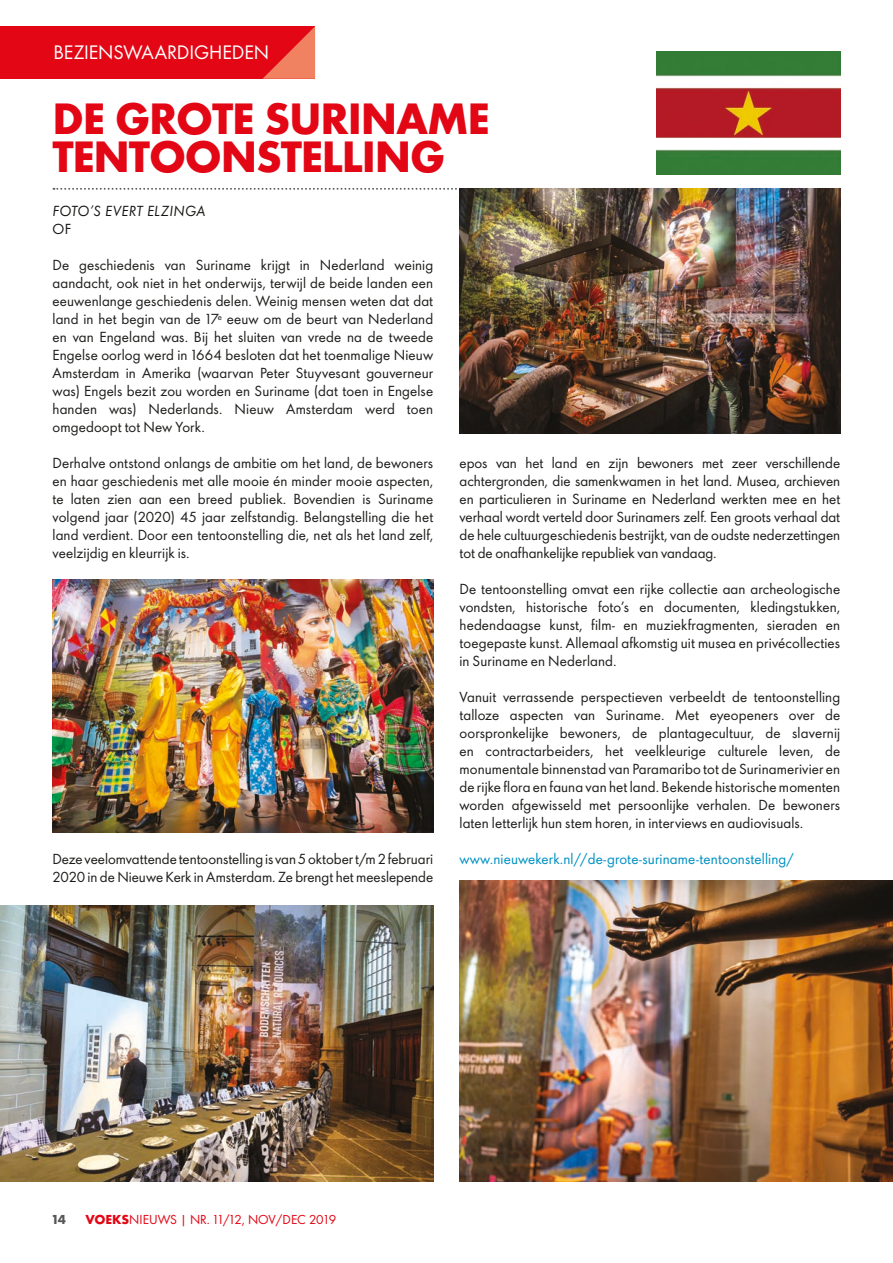
<style>
.page{position:relative;width:893px;height:1263px;background:#fff}
.page>*{position:absolute;margin:0;border:0;box-sizing:border-box;transform-origin:0 0}
.t1{font:700 40.5px/37.2px "Shell";letter-spacing:-.03em;color:#e30614}
.t2{font:18px "Shell";letter-spacing:-.005em;color:#fff}
.t3{font:13.5px/18px "Shell";letter-spacing:.005em;color:#1d1d1b;text-align:justify}
.t4{font:13.5px "Shell";letter-spacing:.01em;color:#0090c3}
.t5{font:italic 13.5px "Shell";letter-spacing:.01em;color:#161513}
.t6{font:13.5px "Shell";color:#161513}
.t7{font:12px "Shell";color:#e30614}
.t8{font:700 12px "Shell";color:#575756}
.s1{font-weight:700}
</style>
<div class="page">
<div style="left:0;top:26px;width:79px;height:53px;background:#e30614"></div>
<div style="left:54px;top:26px;width:261px;height:53px;background:#e30614"></div>
<svg style="left:263px;top:26px;width:52px;height:53px"></svg>
<svg style="left:53px;top:188px;width:787px;height:2px"></svg>
<img style="left:459px;top:189px;width:381px;height:244px">
<img style="left:53px;top:579px;width:380px;height:253px">
<img style="left:0;top:906px;width:433px;height:276px">
<img style="left:656px;top:52px;width:184px;height:122px">
<img style="left:460px;top:881px;width:433px;height:301px">
<h2 class="t2" style="left:54px;top:39px;width:217px">BEZIENSWAARDIGHEDEN</h2>
<h1 class="t1" style="left:53px;top:97px;width:438px">DE GROTE SURINAME<br>TENTOONSTELLING</h1>
<p class="t5" style="left:53px;top:200px;width:155px">FOTO’S EVERT ELZINGA</p>
<p class="t6" style="left:53px;top:218px;width:20px">OF</p>
<p class="t3" style="left:53px;top:255px;width:382px">De geschiedenis van Suriname krijgt in Nederland weinig aandacht, ook niet in het onderwijs, terwijl de beide landen een eeuwenlange geschiedenis delen. Weinig mensen weten dat dat land in het begin van de 17<sup>e</sup> eeuw om de beurt van Nederland en van Engeland was. Bij het sluiten van vrede na de tweede Engelse oorlog werd in 1664 besloten dat het toenmalige Nieuw Amsterdam in Amerika (waarvan Peter Stuyvesant gouverneur was) Engels bezit zou worden en Suriname (dat toen in Engelse handen was) Nederlands. Nieuw Amsterdam werd toen omgedoopt tot New York.</p>
<p class="t3" style="left:53px;top:453px;width:382px">Derhalve ontstond onlangs de ambitie om het land, de bewoners en haar geschiedenis met alle mooie én minder mooie aspecten, te laten zien aan een breed publiek. Bovendien is Suriname volgend jaar (2020) 45 jaar zelfstandig. Belangstelling die het land verdient. Door een tentoonstelling die, net als het land zelf, veelzijdig en kleurrijk is.</p>
<p class="t3" style="left:53px;top:849px;width:382px">Deze veelomvattende tentoonstelling is van 5 oktober t/m 2 februari<br>2020 in de Nieuwe Kerk in Amsterdam. Ze brengt het meeslepende</p>
<p class="t3" style="left:459px;top:453px;width:382px">epos van het land en zijn bewoners met zeer verschillende achtergronden, die samenkwamen in het land. Musea, archieven en particulieren in Suriname en Nederland werkten mee en het verhaal wordt verteld door Surinamers zelf. Een groots verhaal dat de hele cultuurgeschiedenis bestrijkt, van de oudste nederzettingen tot de onafhankelijke republiek van vandaag.</p>
<p class="t3" style="left:459px;top:579px;width:382px">De tentoonstelling omvat een rijke collectie aan archeologische vondsten, historische foto’s en documenten, kledingstukken, hedendaagse kunst, film- en muziekfragmenten, sieraden en toegepaste kunst. Allemaal afkomstig uit musea en privécollecties in Suriname en Nederland.</p>
<p class="t3" style="left:459px;top:687px;width:382px">Vanuit verrassende perspectieven verbeeldt de tentoonstelling talloze aspecten van Suriname. Met eyeopeners over de oorspronkelijke bewoners, de plantagecultuur, de slavernij en contractarbeiders, het veelkleurige culturele leven, de monumentale binnenstad van Paramaribo tot de Surinamerivier en de rijke flora en fauna van het land. Bekende historische momenten worden afgewisseld met persoonlijke verhalen. De bewoners laten letterlijk hun stem horen, in interviews en audiovisuals.</p>
<p class="t4" style="left:459px;top:848px;width:336px">www.nieuwekerk.nl//de-grote-suriname-tentoonstelling/</p>
<p class="t8" style="left:53px;top:1209px;width:15px">14</p>
<p class="t7" style="left:85px;top:1210px;width:252px"><span class="s1">VOEKS</span>NIEUWS | NR. 11/12, NOV/DEC 2019</p>
</div>
